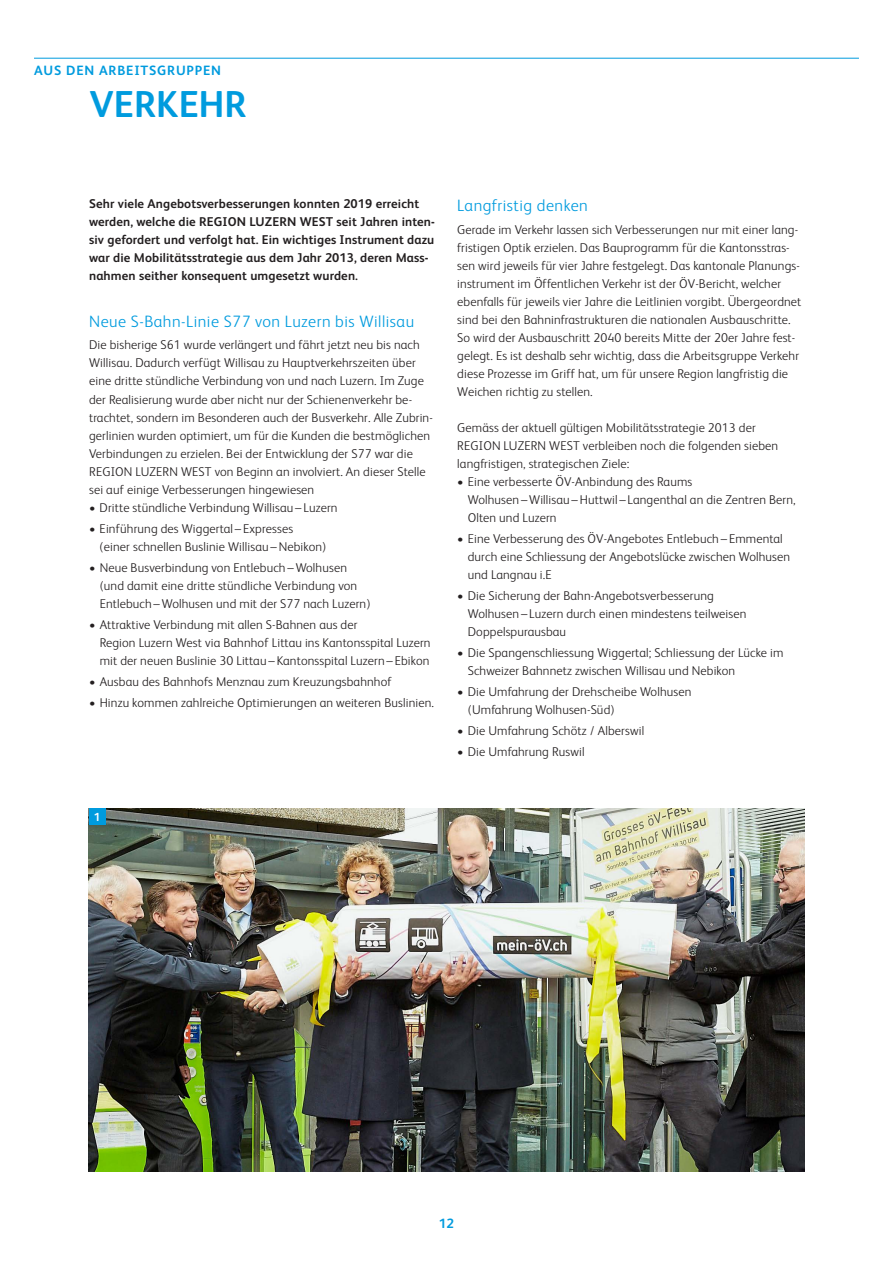
<style>
.page{position:relative;width:893px;height:1263px;background:#fff}
.page>*{position:absolute;margin:0;border:0;box-sizing:border-box;transform-origin:0 0}
.t1{font:700 37.5px "FS Albert";color:#009bde}
.t2{font:300 16.5px "FS Albert";letter-spacing:.03em;color:#009bde}
.t3{font:700 13.5px "FS Albert";letter-spacing:.06em;color:#009bde}
.t4{font:300 12.75px/18px "FS Albert";letter-spacing:.01em;color:#231f20}
.t5{font:700 12.75px/18px "FS Albert";letter-spacing:.01em;color:#231f20}
.t6{font:700 11.7px "FS Albert";color:#fff}
</style>
<div class="page">
<hr style="left:34px;top:58px;width:825px;height:1px;background:#009bde">
<img style="left:88px;top:809px;width:716px;height:363px">
<div style="left:89px;top:808px;width:16px;height:17px;background:#009bde"></div>
<p class="t3" style="left:34px;top:61px;width:189px">AUS DEN ARBEITSGRUPPEN</p>
<h1 class="t1" style="left:89px;top:78px;width:159px">VERKEHR</h1>
<p class="t5" style="left:89px;top:195px;width:347px">Sehr viele Angebotsverbesserungen konnten 2019 erreicht werden, welche die REGION LUZERN WEST seit Jahren inten&shy;siv gefordert und verfolgt hat. Ein wichtiges Instrument dazu war die Mobilitätsstrategie aus dem Jahr 2013, deren Mass&shy;nahmen seither konsequent umgesetzt wurden.</p>
<p class="t2" style="left:89px;top:310px;width:326px">Neue S-Bahn-Linie S77 von Luzern bis Willisau</p>
<p class="t4" style="left:89px;top:335px;width:345px">Die bisherige S61 wurde verlängert und fährt jetzt neu bis nach Willisau. Dadurch verfügt Willisau zu Hauptverkehrszeiten über eine dritte stündliche Verbindung von und nach Luzern. Im Zuge der Realisierung wurde aber nicht nur der Schienenverkehr be&shy;trachtet, sondern im Besonderen auch der Busverkehr. Alle Zubrin&shy;gerlinien wurden optimiert, um für die Kunden die bestmöglichen Verbindungen zu erzielen. Bei der Entwicklung der S77 war die REGION LUZERN WEST von Beginn an involviert. An dieser Stelle sei auf einige Verbesserungen hingewiesen</p>
<p class="t4" style="left:89px;top:498px;width:250px">• Dritte stündliche Verbindung Willisau – Luzern</p>
<p class="t4" style="left:100px;top:519px;width:228px;text-indent:-11px">• Einführung des Wiggertal – Expresses (einer schnellen Buslinie Willisau –Nebikon)</p>
<p class="t4" style="left:100px;top:558px;width:272px;text-indent:-11px">• Neue Busverbindung von Entlebuch – Wolhusen (und damit eine dritte stündliche Verbindung von<br>Entlebuch – Wolhusen und mit der S77 nach Luzern)</p>
<p class="t4" style="left:100px;top:615px;width:332px;text-indent:-11px">• Attraktive Verbindung mit allen S-Bahnen aus der<br>Region Luzern West via Bahnhof Littau ins Kantonsspital Luzern mit der neuen Buslinie 30 Littau – Kantonsspital Luzern – Ebikon</p>
<p class="t4" style="left:89px;top:672px;width:304px">• Ausbau des Bahnhofs Menznau zum Kreuzungsbahnhof</p>
<p class="t4" style="left:89px;top:693px;width:346px">• Hinzu kommen zahlreiche Optimierungen an weiteren Buslinien.</p>
<p class="t6" style="left:94px;top:809px;width:8px">1</p>
<p class="t2" style="left:457px;top:195px;width:132px">Langfristig denken</p>
<p class="t4" style="left:457px;top:220px;width:346px">Gerade im Verkehr lassen sich Verbesserungen nur mit einer lang&shy;fristigen Optik erzielen. Das Bauprogramm für die Kantonsstras&shy;sen wird jeweils für vier Jahre festgelegt. Das kantonale Planungs&shy;instrument im Öffentlichen Verkehr ist der ÖV-Bericht, welcher ebenfalls für jeweils vier Jahre die Leitlinien vorgibt. Übergeordnet sind bei den Bahninfrastrukturen die nationalen Ausbauschritte.<br>So wird der Ausbauschritt 2040 bereits Mitte der 20er Jahre fest&shy;gelegt. Es ist deshalb sehr wichtig, dass die Arbeitsgruppe Verkehr diese Prozesse im Griff hat, um für unsere Region langfristig die Weichen richtig zu stellen.</p>
<p class="t4" style="left:457px;top:418px;width:322px">Gemäss der aktuell gültigen Mobilitätsstrategie 2013 der<br>REGION LUZERN WEST verbleiben noch die folgenden sieben langfristigen, strategischen Ziele:</p>
<p class="t4" style="left:468px;top:472px;width:329px;text-indent:-11px">• Eine verbesserte ÖV-Anbindung des Raums<br>Wolhusen – Willisau –Huttwil – Langenthal an die Zentren Bern,<br>Olten und Luzern</p>
<p class="t4" style="left:468px;top:529px;width:324px;text-indent:-11px">• Eine Verbesserung des ÖV-Angebotes Entlebuch – Emmental durch eine Schliessung der Angebotslücke zwischen Wolhusen und Langnau i.E</p>
<p class="t4" style="left:468px;top:586px;width:280px;text-indent:-11px">• Die Sicherung der Bahn-Angebotsverbesserung<br>Wolhusen – Luzern durch einen mindestens teilweisen<br>Doppelspurausbau</p>
<p class="t4" style="left:468px;top:643px;width:317px;text-indent:-11px">• Die Spangenschliessung Wiggertal; Schliessung der Lücke im<br>Schweizer Bahnnetz zwischen Willisau und Nebikon</p>
<p class="t4" style="left:468px;top:682px;width:225px;text-indent:-11px">• Die Umfahrung der Drehscheibe Wolhusen (Umfahrung Wolhusen-Süd)</p>
<p class="t4" style="left:457px;top:721px;width:188px">• Die Umfahrung Schötz / Alberswil</p>
<p class="t4" style="left:457px;top:742px;width:129px">• Die Umfahrung Ruswil</p>
<p class="t3" style="left:439px;top:1214px;width:17px">12</p>
</div>
